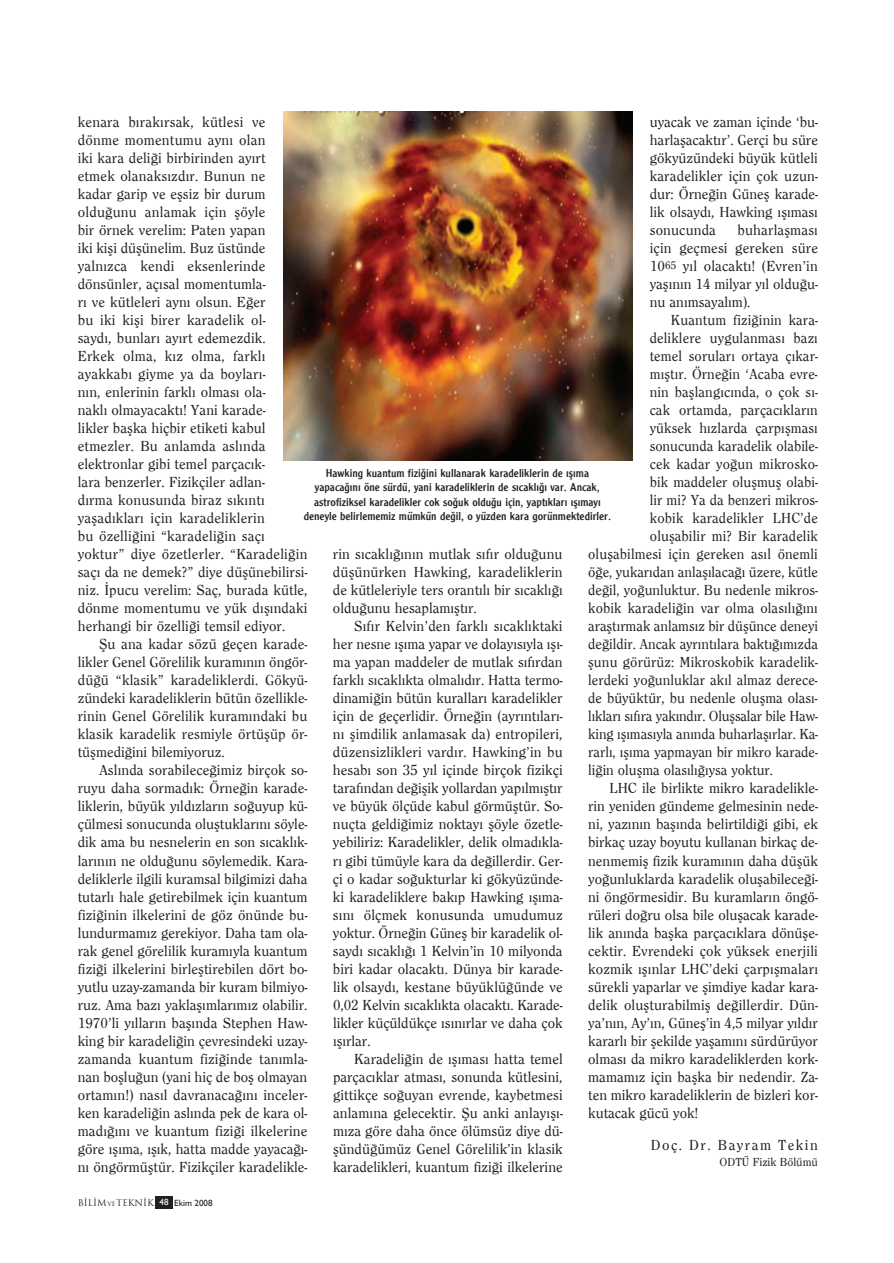
<style>
.page{position:relative;width:894px;height:1263px;background:#fff}
.page>*{position:absolute;margin:0;border:0;box-sizing:border-box;transform-origin:0 0}
.t1{font:500 15px/18px "Clearface";letter-spacing:.005em;color:#231f20;text-align:justify}
.t2{font:500 15px "Clearface";letter-spacing:.1em;color:#231f20}
.t3{font:12px/14.4px "Clearface Gothic";color:#231f20;text-align:center}
.t4{font:500 12px "Clearface";color:#231f20}
.t5{font:500 9px "Trajan";color:#231f20}
.s1{font-size:6px}
.s2{font-family:"Gill Sans";font-weight:400;color:#fff}
.s3{font-family:"Gill Sans";font-weight:400}
</style>
<div class="page">
<div style="left:156px;top:1196px;width:17px;height:13px;background:#231f20"></div>
<img style="left:283px;top:112px;width:349px;height:348px">
<p class="t1" style="left:78px;top:113px;width:231px;text-align:left">kenara bırakırsak, kütlesi ve dönme momentumu aynı olan<br>iki kara deliği birbirinden ayırt<br>etmek olanaksızdır. Bunun ne<br>kadar garip ve eşsiz bir durum olduğunu anlamak için şöyle<br>bir örnek verelim: Paten yapan<br>iki kişi düşünelim. Buz üstünde yalnızca kendi eksenlerinde dönsünler, açısal momentumla-<br>rı ve kütleleri aynı olsun. Eğer<br>bu iki kişi birer karadelik ol-<br>saydı, bunları ayırt edemezdik.<br>Erkek olma, kız olma, farklı ayakkabı giyme ya da boyları-<br>nın, enlerinin farklı olması ola-<br>naklı olmayacaktı! Yani karade-<br>likler başka hiçbir etiketi kabul etmezler. Bu anlamda aslında elektronlar gibi temel parçacık-<br>lara benzerler. Fizikçiler adlan-<br>dırma konusunda biraz sıkıntı yaşadıkları için karadeliklerin<br>bu özelliğini “karadeliğin saçı yoktur” diye özetlerler. “Karadeliğin saçı da ne demek?” diye düşünebilirsi&shy;niz. İpucu verelim: Saç, burada kütle, dönme momentumu ve yük dışındaki herhangi bir özelliği temsil ediyor.</p>
<p class="t1" style="left:78px;top:635px;width:231px;text-indent:21px">Şu ana kadar sözü geçen karade&shy;likler Genel Görelilik kuramının öngör&shy;düğü “klasik” karadeliklerdi. Gökyü&shy;zündeki karadeliklerin bütün özellikle&shy;rinin Genel Görelilik kuramındaki bu klasik karadelik resmiyle örtüşüp ör&shy;tüşmediğini bilemiyoruz.</p>
<p class="t1" style="left:78px;top:761px;width:231px;text-indent:21px">Aslında sorabileceğimiz birçok so&shy;ruyu daha sormadık: Örneğin karade&shy;liklerin, büyük yıldızların soğuyup kü&shy;çülmesi sonucunda oluştuklarını söyle&shy;dik ama bu nesnelerin en son sıcaklık&shy;larının ne olduğunu söylemedik. Kara&shy;deliklerle ilgili kuramsal bilgimizi daha tutarlı hale getirebilmek için kuantum fiziğinin ilkelerini de göz önünde bu&shy;lundurmamız gerekiyor. Daha tam ola&shy;rak genel görelilik kuramıyla kuantum fiziği ilkelerini birleştirebilen dört bo&shy;yutlu uzay-zamanda bir kuram bilmiyo&shy;ruz. Ama bazı yaklaşımlarımız olabilir.<br>1970’li yılların başında Stephen Haw&shy;king bir karadeliğin çevresindeki uzay&shy;zamanda kuantum fiziğinde tanımla&shy;nan boşluğun (yani hiç de boş olmayan ortamın!) nasıl davranacağını inceler&shy;ken karadeliğin aslında pek de kara ol&shy;madığını ve kuantum fiziği ilkelerine göre ışıma, ışık, hatta madde yayacağı&shy;nı öngörmüştür. Fizikçiler karadelikle-</p>
<p class="t1" style="left:650px;top:113px;width:170px">uyacak ve zaman içinde ‘bu&shy;harlaşacaktır’. Gerçi bu süre gökyüzündeki büyük kütleli karadelikler için çok uzun&shy;dur: Örneğin Güneş karade&shy;lik olsaydı, Hawking ışıması sonucunda</p>
<p class="t1" style="left:649px;top:221px;width:170px;text-indent:88px">buharlaşması için geçmesi gereken süre 10<sup>65</sup> yıl olacaktı! (Evren’in yaşının 14 milyar yıl olduğu&shy;nu anımsayalım).</p>
<p class="t1" style="left:671px;top:311px;width:148px">Kuantum fiziğinin kara-</p>
<p class="t1" style="left:649px;top:329px;width:170px">deliklere uygulanması bazı</p>
<p class="t1" style="left:649px;top:347px;width:170px">temel soruları ortaya çıkar-</p>
<p class="t1" style="left:649px;top:365px;width:169px">mıştır. Örneğin ‘Acaba evre-</p>
<p class="t1" style="left:649px;top:383px;width:170px">nin başlangıcında, o çok sı-</p>
<p class="t1" style="left:649px;top:401px;width:170px">cak ortamda, parçacıkların</p>
<p class="t1" style="left:649px;top:419px;width:170px">yüksek hızlarda çarpışması</p>
<p class="t1" style="left:649px;top:437px;width:170px">sonucunda karadelik olabile-</p>
<p class="t1" style="left:650px;top:455px;width:169px">cek kadar yoğun mikrosko-</p>
<p class="t1" style="left:650px;top:473px;width:169px">bik maddeler oluşmuş olabi-</p>
<p class="t1" style="left:650px;top:491px;width:169px">lir mi? Ya da benzeri mikros-</p>
<p class="t1" style="left:650px;top:509px;width:169px">kobik karadelikler LHC’de</p>
<p class="t1" style="left:650px;top:527px;width:169px">oluşabilir mi? Bir karadelik</p>
<p class="t1" style="left:588px;top:545px;width:231px">oluşabilmesi için gereken asıl önemli</p>
<p class="t1" style="left:588px;top:563px;width:231px">öğe, yukarıdan anlaşılacağı üzere, kütle</p>
<p class="t1" style="left:588px;top:581px;width:231px">değil, yoğunluktur. Bu nedenle mikros-</p>
<p class="t1" style="left:588px;top:599px;width:231px">kobik karadeliğin var olma olasılığını</p>
<p class="t1" style="left:588px;top:617px;width:231px">araştırmak anlamsız bir düşünce deneyi</p>
<p class="t1" style="left:588px;top:635px;width:231px">değildir. Ancak ayrıntılara baktığımızda</p>
<p class="t1" style="left:588px;top:653px;width:231px">şunu görürüz: Mikroskobik karadelik-</p>
<p class="t1" style="left:588px;top:671px;width:231px">lerdeki yoğunluklar akıl almaz derece-</p>
<p class="t1" style="left:588px;top:689px;width:231px">de büyüktür, bu nedenle oluşma olası-</p>
<p class="t1" style="left:588px;top:707px;width:231px">lıkları sıfıra yakındır. Oluşsalar bile Haw-</p>
<p class="t1" style="left:588px;top:725px;width:231px">king ışımasıyla anında buharlaşırlar. Ka-</p>
<p class="t1" style="left:588px;top:743px;width:231px">rarlı, ışıma yapmayan bir mikro karade-</p>
<p class="t1" style="left:588px;top:761px;width:186px">liğin oluşma olasılığıysa yoktur.</p>
<p class="t1" style="left:609px;top:779px;width:210px">LHC ile birlikte mikro karadelikle-</p>
<p class="t1" style="left:588px;top:797px;width:231px">rin yeniden gündeme gelmesinin nede-</p>
<p class="t1" style="left:588px;top:815px;width:231px">ni, yazının başında belirtildiği gibi, ek</p>
<p class="t1" style="left:588px;top:833px;width:231px">birkaç uzay boyutu kullanan birkaç de-</p>
<p class="t1" style="left:588px;top:851px;width:231px">nenmemiş fizik kuramının daha düşük</p>
<p class="t1" style="left:588px;top:869px;width:231px">yoğunluklarda karadelik oluşabileceği-</p>
<p class="t1" style="left:588px;top:887px;width:231px">ni öngörmesidir. Bu kuramların öngö-</p>
<p class="t1" style="left:588px;top:905px;width:231px">rüleri doğru olsa bile oluşacak karade-</p>
<p class="t1" style="left:588px;top:923px;width:231px">lik anında başka parçacıklara dönüşe-</p>
<p class="t1" style="left:588px;top:941px;width:231px">cektir. Evrendeki çok yüksek enerjili</p>
<p class="t1" style="left:588px;top:959px;width:231px">kozmik ışınlar LHC’deki çarpışmaları</p>
<p class="t1" style="left:588px;top:977px;width:231px">sürekli yaparlar ve şimdiye kadar kara-</p>
<p class="t1" style="left:588px;top:995px;width:231px">delik oluşturabilmiş değillerdir. Dün-</p>
<p class="t1" style="left:588px;top:1013px;width:231px">ya’nın, Ay’ın, Güneş’in 4,5 milyar yıldır</p>
<p class="t1" style="left:588px;top:1031px;width:231px">kararlı bir şekilde yaşamını sürdürüyor</p>
<p class="t1" style="left:588px;top:1049px;width:231px">olması da mikro karadeliklerden kork-</p>
<p class="t1" style="left:588px;top:1067px;width:231px">mamamız için başka bir nedendir. Za-</p>
<p class="t1" style="left:588px;top:1085px;width:231px">ten mikro karadeliklerin de bizleri kor-</p>
<p class="t1" style="left:588px;top:1103px;width:112px">kutacak gücü yok!</p>
<p class="t2" style="left:651px;top:1136px;width:168px">Doç. Dr. Bayram Tekin</p>
<p class="t4" style="left:719px;top:1155px;width:100px">ODTÜ Fizik Bölümü</p>
<p class="t3" style="left:304px;top:466px;width:309px">Hawking kuantum fiziğini kullanarak karadeliklerin de ışıma yapacağını öne sürdü, yani karadeliklerin de sıcaklığı var. Ancak, astrofiziksel karadelikler cok soğuk olduğu için, yaptıkları ışımayı deneyle belirlememiz mümkün değil, o yüzden kara gorünmektedirler.</p>
<p class="t1" style="left:333px;top:545px;width:231px">rin sıcaklığının mutlak sıfır olduğunu düşünürken Hawking, karadeliklerin de kütleleriyle ters orantılı bir sıcaklığı olduğunu hesaplamıştır.</p>
<p class="t1" style="left:333px;top:617px;width:231px;text-indent:21px">Sıfır Kelvin’den farklı sıcaklıktaki her nesne ışıma yapar ve dolayısıyla ışı&shy;ma yapan maddeler de mutlak sıfırdan farklı sıcaklıkta olmalıdır. Hatta termo&shy;dinamiğin bütün kuralları karadelikler için de geçerlidir. Örneğin (ayrıntıları&shy;nı şimdilik anlamasak da) entropileri, düzensizlikleri vardır. Hawking’in bu hesabı son 35 yıl içinde birçok fizikçi tarafından değişik yollardan yapılmıştır ve büyük ölçüde kabul görmüştür. So&shy;nuçta geldiğimiz noktayı şöyle özetle&shy;yebiliriz: Karadelikler, delik olmadıkla&shy;rı gibi tümüyle kara da değillerdir. Ger&shy;çi o kadar soğukturlar ki gökyüzünde&shy;ki karadeliklere bakıp Hawking ışıma&shy;sını ölçmek konusunda umudumuz yoktur. Örneğin Güneş bir karadelik ol&shy;saydı sıcaklığı 1 Kelvin’in 10 milyonda biri kadar olacaktı. Dünya bir karade&shy;lik olsaydı, kestane büyüklüğünde ve 0,02 Kelvin sıcaklıkta olacaktı. Karade&shy;likler küçüldükçe ısınırlar ve daha çok ışırlar.</p>
<p class="t1" style="left:333px;top:1049px;width:231px;text-indent:21px">Karadeliğin de ışıması hatta temel parçacıklar atması, sonunda kütlesini, gittikçe soğuyan evrende, kaybetmesi anlamına gelecektir. Şu anki anlayışı&shy;mıza göre daha önce ölümsüz diye dü&shy;şündüğümüz Genel Görelilik’in klasik karadelikleri, kuantum fiziği ilkelerine</p>
<p class="t5" style="left:78px;top:1197px;width:136px">BiLiM<span class="s1">ve</span>TEKNiK <span class="s2">48</span> <span class="s3">Ekim 2008</span></p>
</div>
